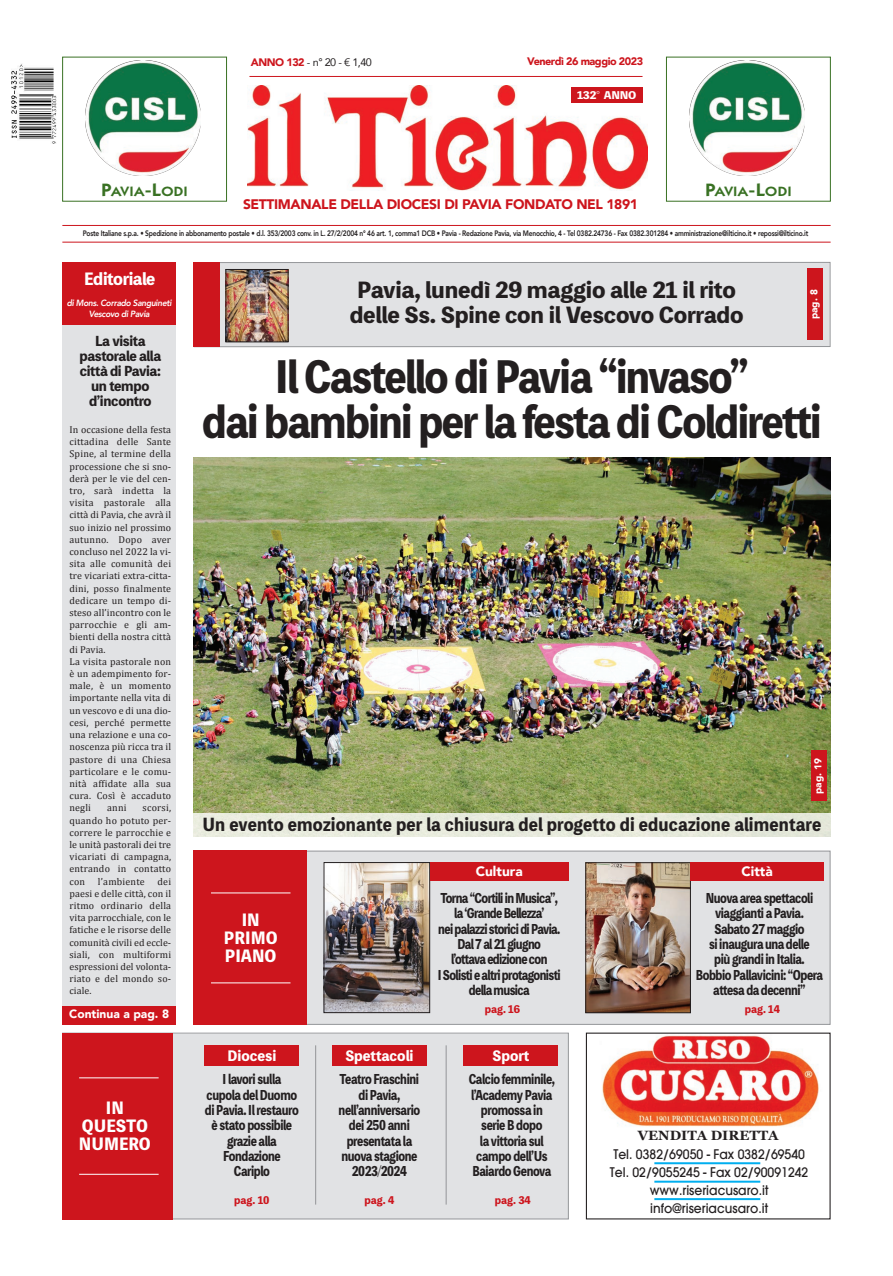
<style>
.page{position:relative;width:893px;height:1276px;background:#fff}
.page>*{position:absolute;margin:0;border:0;box-sizing:border-box;transform-origin:0 0}
.t1{font:800 42px/45px "Toppan Bunkyu Midashi Gothic Std N";letter-spacing:-.04em;color:#231f20;text-align:center;scale:.93 1}
.t2{font:800 21px/25px "Toppan Bunkyu Midashi Gothic Std N";letter-spacing:-.01em;color:#231f20;text-align:center;scale:1.04 1}
.t3{font:800 17px "Toppan Bunkyu Midashi Gothic Std N";letter-spacing:.01em;color:#231f20;scale:.95 1}
.t4{font:800 16px/18px "Toppan Bunkyu Midashi Gothic Std N";color:#fff;text-align:center}
.t5{font:800 16px "Toppan Bunkyu Midashi Gothic Std N";letter-spacing:-.025em;color:#fff}
.t6{font:900 13.8px "Avenir";letter-spacing:-.025em;color:#cd151d}
.t7{font:800 13.6px "Toppan Bunkyu Midashi Gothic Std N";color:#fff}
.t8{font:900 13.6px "Avenir";color:#fff}
.t9{font:600 13.5px "Itc Kabel";letter-spacing:.02em;color:#397123;scale:1.15 1}
.t10{font:700 13.4px "Georgia";color:#231f20}
.t11{font:500 13px/18.1px "Avant Garde";color:#231f20;text-align:center;scale:.94 1}
.t12{font:800 13px/15px "Toppan Bunkyu Midashi Gothic Std N";letter-spacing:-.025em;color:#231f20;text-align:center}
.t13{font:800 12.8px/15.3px "Toppan Bunkyu Midashi Gothic Std N";letter-spacing:-.04em;color:#231f20;text-align:center;scale:.85 1}
.t14{font:900 12px "Avenir";color:#fff}
.t15{font:900 10.9px "Avenir";letter-spacing:-.045em;color:#cd151d}
.t16{font:10.9px "Avenir";color:#231f20}
.t17{font:800 10.1px "Toppan Bunkyu Midashi Gothic Std N";letter-spacing:-.025em;color:#fff;scale:1.1 1}
.t18{font:10px/12.2px "Cambria";letter-spacing:.015em;color:#231f20;text-align:justify}
.t19{font:800 10px "Toppan Bunkyu Midashi Gothic Std N";color:#cd151d}
.t20{font:900 10px "Avenir";color:#fff}
.t21{font:italic 800 9px/11px "Avenir";letter-spacing:-.04em;color:#fff;text-align:center;scale:.94 1}
.t22{font:800 7.9px "Avenir";letter-spacing:-.035em;color:#231f20;scale:.84 1}
.s1{font-weight:900;color:#cd151d}
.s2{font-size:18px}
</style>
<div class="page">
<img style="left:247px;top:86px;width:400px;height:104px">
<img style="left:193px;top:457px;width:638px;height:356px">
<div style="left:62px;top:295px;width:114px;height:730px;background:#e1e2e4"></div>
<div style="left:571px;top:87px;width:72px;height:16px;background:#cd151d"></div>
<hr style="left:249px;top:76px;width:393px;height:1px;background:#cd151d">
<hr style="left:62px;top:242px;width:769px;height:1px;background:#cd151d">
<hr style="left:62px;top:225px;width:769px;height:1px;background:#cd151d">
<div style="left:195px;top:263px;width:635px;height:83px;background:#e1e2e4"></div>
<div style="left:194px;top:262px;width:637px;height:85px;border:1px solid #939598"></div>
<div style="left:193px;top:262px;width:26px;height:85px;background:#cd151d"></div>
<div style="left:807px;top:268px;width:15px;height:72px;background:#cd151d"></div>
<div style="left:62px;top:262px;width:114px;height:62px;background:#cd151d"></div>
<img style="left:602px;top:1035px;width:217px;height:92px">
<hr style="left:654px;top:1162px;width:106px;height:2px;background:#00aeef">
<hr style="left:654px;top:1180px;width:106px;height:2px;background:#00aeef">
<hr style="left:654px;top:1198px;width:106px;height:2px;background:#00aeef">
<div style="left:212px;top:851px;width:618px;height:173px;background:#e1e2e4"></div>
<div style="left:211px;top:850px;width:620px;height:175px;border:1px solid #939598"></div>
<img style="left:326px;top:864px;width:102px;height:146px">
<div style="left:324px;top:862px;width:106px;height:150px;border:1px solid #231f20"></div>
<img style="left:228px;top:271px;width:58px;height:69px">
<div style="left:226px;top:269px;width:62px;height:73px;border:1px solid #231f20"></div>
<div style="left:430px;top:862px;width:139px;height:19px;background:#cd151d"></div>
<img style="left:588px;top:864px;width:100px;height:147px">
<div style="left:586px;top:862px;width:104px;height:151px;border:1px solid #231f20"></div>
<div style="left:690px;top:862px;width:134px;height:19px;background:#cd151d"></div>
<div style="left:62px;top:1006px;width:114px;height:19px;background:#cd151d"></div>
<div style="left:193px;top:851px;width:114px;height:174px;background:#cd151d"></div>
<hr style="left:211px;top:982px;width:79px;height:1px;background:#fff">
<hr style="left:211px;top:892px;width:79px;height:1px;background:#fff">
<div style="left:193px;top:813px;width:638px;height:24px;background:#e8ebdd"></div>
<img style="left:11px;top:64px;width:45px;height:79px">
<div style="left:811px;top:751px;width:15px;height:50px;background:#cd151d"></div>
<div style="left:63px;top:1033px;width:505px;height:185px;background:#e1e2e4"></div>
<div style="left:62px;top:1032px;width:507px;height:187px;border:1px solid #939598"></div>
<div style="left:205px;top:1045px;width:94px;height:20px;background:#cd151d"></div>
<div style="left:332px;top:1045px;width:95px;height:20px;background:#cd151d"></div>
<div style="left:463px;top:1045px;width:95px;height:20px;background:#cd151d"></div>
<div style="left:62px;top:1032px;width:111px;height:187px;background:#cd151d"></div>
<hr style="left:315px;top:1045px;width:1px;height:159px;background:#939598">
<hr style="left:446px;top:1045px;width:1px;height:159px;background:#939598">
<hr style="left:79px;top:1173px;width:80px;height:1px;background:#fff">
<hr style="left:79px;top:1077px;width:80px;height:1px;background:#fff">
<img style="left:86px;top:61px;width:115px;height:115px">
<div style="left:62px;top:57px;width:165px;height:144px;border:1px solid #397123"></div>
<img style="left:689px;top:61px;width:116px;height:115px">
<div style="left:666px;top:57px;width:165px;height:144px;border:1px solid #397123"></div>
<p class="t16" style="left:251px;top:55px;width:123px"><span class="s1">ANNO 132</span> - n° 20 - € 1,40</p>
<p class="t15" style="left:527px;top:54px;width:117px">Venerdì 26 maggio 2023</p>
<p class="t17" style="left:577px;top:88px;width:55px">132°ANNO</p>
<h3 class="t9" style="left:101px;top:183px;width:77px"><span class="s2">P</span>AVIA<span class="s2">-L</span>ODI</h3>
<h3 class="t9" style="left:705px;top:183px;width:77px"><span class="s2">P</span>AVIA<span class="s2">-L</span>ODI</h3>
<h3 class="t6" style="left:243px;top:196px;width:397px">SETTIMANALE DELLA DIOCESI DI PAVIA FONDATO NEL 1891</h3>
<p class="t22" style="left:83px;top:228px;width:865px">Poste Italiane s.p.a. • Spedizione in abbonamento postale • d.l. 353/2003 conv. in L. 27/2/2004 n° 46 art. 1, comma1 DCB • Pavia - Redazione Pavia, via Menocchio, 4 - Tel 0382.24736 - Fax 0382.301284 • amministrazione@ilticino.it • repossi@ilticino.it</p>
<h3 class="t5" style="left:84px;top:266px;width:73px">Editoriale</h3>
<p class="t21" style="left:67px;top:298px;width:113px">di Mons. Corrado Sanguineti<br>Vescovo di Pavia</p>
<h3 class="t12" style="left:79px;top:333px;width:83px">La visita pastorale alla città di Pavia: un tempo dʼincontro</h3>
<p class="t18" style="left:69px;top:423px;width:103px;text-align:left">In occasione della festa cittadina delle Sante<br>Spine, al termine della processione che si sno&shy;derà per le vie del cen&shy;tro, sarà indetta la visita pastorale alla città di Pavia, che avrà il suo inizio nel prossimo autunno. Dopo aver concluso nel 2022 la vi&shy;sita alle comunità dei tre vicariati extra-citta&shy;dini, posso finalmente dedicare un tempo di&shy;steso all’incontro con le parrocchie e gli am&shy;bienti della nostra città di Pavia.<br>La visita pastorale non è un adempimento for&shy;male, è un momento importante nella vita di un vescovo e di una dio&shy;cesi, perché permette una relazione e una co&shy;noscenza più ricca tra il pastore di una Chiesa particolare e le comu&shy;nità affidate alla sua cura. Così è accaduto negli</p>
<p class="t18" style="left:69px;top:801px;width:103px;text-indent:73px">scorsi, quando ho potuto per&shy;correre le parrocchie e le unità pastorali dei tre vicariati di campagna, entrando in contatto con</p>
<p class="t18" style="left:107px;top:801px;width:21px">anni</p>
<p class="t18" style="left:69px;top:875px;width:103px;text-indent:88px">dei paesi e delle città, con il ritmo ordinario della vita parrocchiale, con le fatiche e le risorse delle comunità civili ed eccle&shy;siali, con multiformi espressioni del volonta&shy;riato e del mondo so&shy;ciale.</p>
<p class="t18" style="left:98px;top:875px;width:48px">l’ambiente</p>
<p class="t14" style="left:69px;top:1006px;width:101px">Continua a pag. 8</p>
<h3 class="t4" style="left:79px;top:1098px;width:73px">IN<br>QUESTO<br>NUMERO</h3>
<h2 class="t2" style="left:350px;top:276px;width:380px">Pavia, lunedì 29 maggio alle 21 il rito delle Ss. Spine con il Vescovo Corrado</h2>
<p class="t20" style="left:808px;top:319px;width:31px;rotate:-90deg">pag. 8</p>
<h1 class="t1" style="left:202px;top:353px;width:667px">Il Castello di Pavia “invaso”<br>dai bambini per la festa di Coldiretti</h1>
<p class="t20" style="left:812px;top:794px;width:37px;rotate:-90deg">pag. 19</p>
<h3 class="t3" style="left:203px;top:811px;width:653px">Un evento emozionante per la chiusura del progetto di educazione alimentare</h3>
<h3 class="t4" style="left:224px;top:910px;width:55px">IN<br>PRIMO<br>PIANO</h3>
<h3 class="t8" style="left:476px;top:862px;width:48px">Cultura</h3>
<h3 class="t8" style="left:741px;top:862px;width:33px">Città</h3>
<p class="t13" style="left:438px;top:890px;width:146px">Torna “Cortili in Musica”, la ʻGrande Bellezzaʼ<br>nei palazzi storici di Pavia.<br>Dal 7 al 21 giugno<br>lʼottava edizione con<br>I Solisti e altri protagonisti della musica</p>
<p class="t13" style="left:696px;top:890px;width:151px">Nuova area spettacoli viaggianti a Pavia.<br>Sabato 27 maggio<br>si inaugura una delle<br>più grandi in Italia.<br>Bobbio Pallavicini: “Opera attesa da decenni”</p>
<p class="t19" style="left:745px;top:1001px;width:37px">pag. 14</p>
<p class="t19" style="left:485px;top:1001px;width:37px">pag. 16</p>
<h3 class="t7" style="left:227px;top:1045px;width:50px">Diocesi</h3>
<h3 class="t7" style="left:345px;top:1045px;width:70px">Spettacoli</h3>
<h3 class="t7" style="left:493px;top:1045px;width:38px">Sport</h3>
<p class="t13" style="left:205px;top:1071px;width:112px">I lavori sulla cupola del Duomo di Pavia. Il restauro è stato possibile grazie alla<br>Fondazione<br>Cariplo</p>
<p class="t13" style="left:339px;top:1071px;width:98px">Teatro Fraschini di Pavia, nellʼanniversario dei 250 anni presentata la nuova stagione<br>2023/2024</p>
<p class="t13" style="left:469px;top:1071px;width:103px">Calcio femminile, lʼAcademy Pavia promossa in serie B dopo<br>la vittoria sul campo dellʼUs<br>Baiardo Genova</p>
<p class="t19" style="left:234px;top:1192px;width:37px">pag. 10</p>
<p class="t19" style="left:365px;top:1192px;width:31px">pag. 4</p>
<p class="t19" style="left:495px;top:1192px;width:38px">pag. 34</p>
<h3 class="t10" style="left:638px;top:1127px;width:142px">VENDITA DIRETTA</h3>
<h3 class="t11" style="left:610px;top:1145px;width:213px">Tel. 0382/69050 - Fax 0382/69540<br>Tel. 02/9055245 - Fax 02/90091242 www.riseriacusaro.it info@riseriacusaro.it</h3>
</div>
